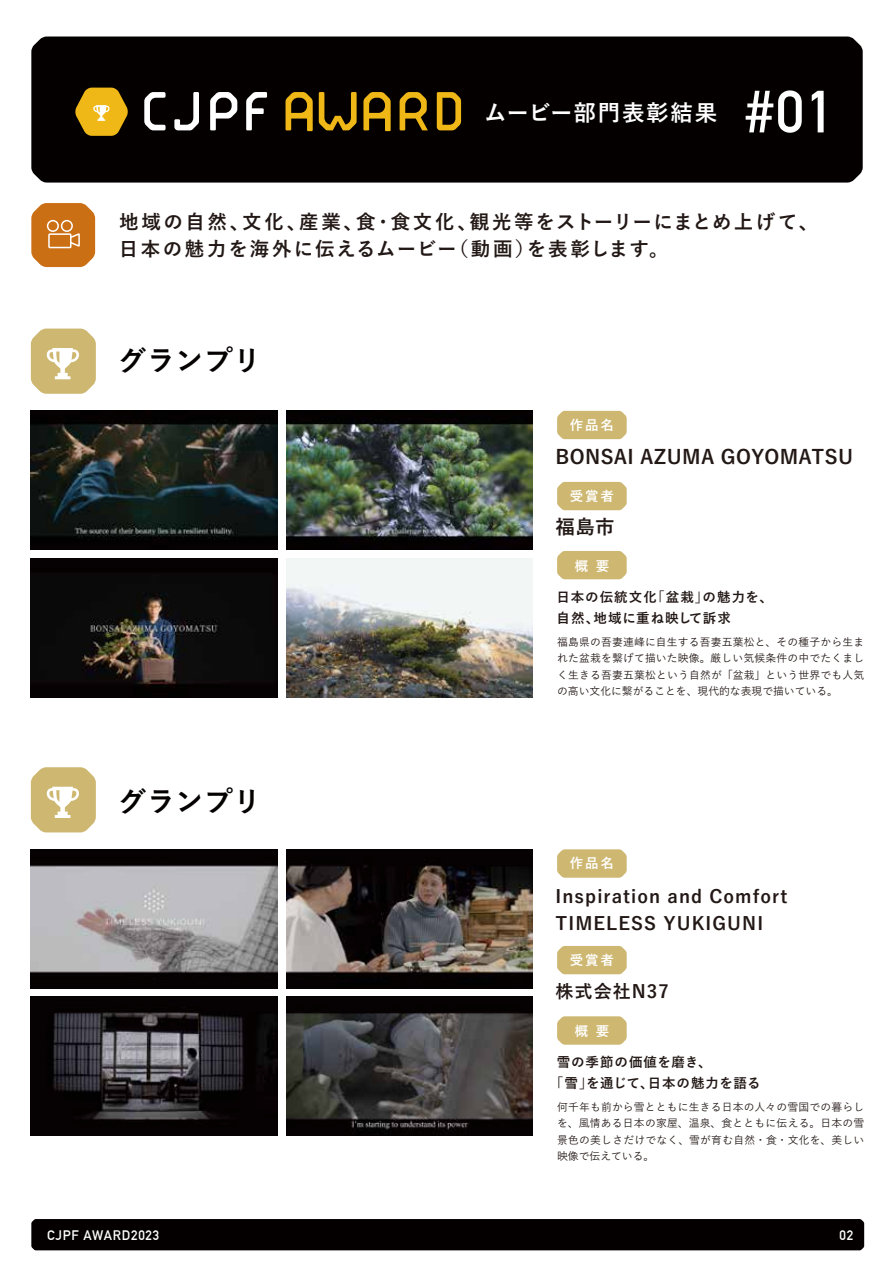
<style>
.page{position:relative;width:893px;height:1263px;background:#fff}
.page>*{position:absolute;margin:0;border:0;box-sizing:border-box;transform-origin:0 0}
.t1{font:700 58.5px "DIN Alternate";color:#fff}
.t2{font:700 28.5px "Yu Go";letter-spacing:.01em;color:#040000}
.t3{font:700 22.5px "Yu Go";letter-spacing:.08em;color:#fff}
.t4{font:700 19.5px/27px "Yu Go";letter-spacing:.1em;color:#221815}
.t5{font:700 19.5px "Yu Go";letter-spacing:.035em;color:#221815}
.t6{font:700 18px/27px "Yu Go";letter-spacing:.06em;color:#221815}
.t7{font:700 13.5px/21px "Yu Go";letter-spacing:.07em;color:#221815}
.t8{font:700 13.5px "Yu Go";letter-spacing:.14em;color:#fff}
.t9{font:700 13.5px "DIN Alternate";letter-spacing:.06em;color:#fff}
.t10{font:500 10.8px/16.5px "Yu Go";letter-spacing:.02em;color:#221815;text-align:justify}
</style>
<div class="page">
<div style="left:31px;top:37px;width:832px;height:146px;background:#040000"></div>
<div style="left:31px;top:1219px;width:833px;height:31px;background:#040000"></div>
<svg style="left:144px;top:92px;width:22px;height:38px"></svg>
<svg style="left:174px;top:92px;width:25px;height:38px"></svg>
<svg style="left:210px;top:92px;width:27px;height:38px"></svg>
<svg style="left:246px;top:92px;width:21px;height:38px"></svg>
<svg style="left:75px;top:88px;width:53px;height:48px;background:#be941d"></svg>
<svg style="left:319px;top:92px;width:38px;height:38px"></svg>
<svg style="left:400px;top:92px;width:28px;height:38px"></svg>
<svg style="left:437px;top:92px;width:24px;height:38px"></svg>
<svg style="left:286px;top:92px;width:27px;height:39px"></svg>
<svg style="left:363px;top:92px;width:28px;height:39px"></svg>
<svg style="left:31px;top:203px;width:64px;height:64px;background:#d18133"></svg>
<div style="left:557px;top:411px;width:70px;height:28px;background:#ceb770"></div>
<svg style="left:31px;top:329px;width:65px;height:65px"></svg>
<img style="left:31px;top:411px;width:246px;height:138px">
<img style="left:286px;top:411px;width:247px;height:138px">
<img style="left:31px;top:558px;width:246px;height:139px">
<div style="left:557px;top:482px;width:70px;height:28px;background:#ceb770"></div>
<div style="left:557px;top:551px;width:70px;height:28px;background:#ceb770"></div>
<svg style="left:557px;top:849px;width:70px;height:29px;background:#d1bb79"></svg>
<div style="left:557px;top:946px;width:70px;height:28px;background:#ceb770"></div>
<svg style="left:31px;top:767px;width:65px;height:65px"></svg>
<svg style="left:557px;top:1016px;width:70px;height:29px;background:#d1bb79"></svg>
<img style="left:286px;top:558px;width:247px;height:139px">
<img style="left:31px;top:849px;width:246px;height:139px">
<img style="left:286px;top:849px;width:247px;height:139px">
<img style="left:31px;top:997px;width:246px;height:139px">
<img style="left:286px;top:997px;width:247px;height:139px">
<h3 class="t3" style="left:484px;top:100px;width:235px">ムービー部門表彰結果</h3>
<h1 class="t1" style="left:745px;top:67px;width:90px">#01</h1>
<h3 class="t4" style="left:119px;top:209px;width:701px">地域の自然、文化、産業、食・食文化、観光等をストーリーにまとめ上げて、日本の魅力を海外に伝えるムービー（動画）を表彰します。</h3>
<h2 class="t2" style="left:118px;top:345px;width:145px">グランプリ</h2>
<h2 class="t2" style="left:118px;top:785px;width:145px">グランプリ</h2>
<p class="t8" style="left:570px;top:417px;width:46px">作品名</p>
<h3 class="t5" style="left:556px;top:446px;width:299px">BONSAI AZUMA GOYOMATSU</h3>
<p class="t8" style="left:570px;top:488px;width:46px">受賞者</p>
<h3 class="t5" style="left:556px;top:516px;width:61px">福島市</h3>
<p class="t8" style="left:575px;top:558px;width:36px">概 要</p>
<p class="t7" style="left:556px;top:586px;width:218px">日本の伝統文化「盆栽」の魅力を、自然、地域に重ね映して訴求</p>
<p class="t10" style="left:557px;top:632px;width:309px">福島県の吾妻連峰に自生する吾妻五葉松と、その種子から生まれた盆栽を繋げて描いた映像。厳しい気候条件の中でたくましく生きる吾妻五葉松という自然が「盆栽」という世界でも人気の高い文化に繋がることを、現代的な表現で描いている。</p>
<p class="t8" style="left:570px;top:856px;width:46px">作品名</p>
<h3 class="t6" style="left:556px;top:883px;width:233px">Inspiration and Comfort<br>TIMELESS YUKIGUNI</h3>
<p class="t8" style="left:570px;top:952px;width:46px">受賞者</p>
<h3 class="t6" style="left:556px;top:979px;width:115px">株式会社N37</h3>
<p class="t8" style="left:575px;top:1024px;width:36px">概 要</p>
<p class="t7" style="left:550px;top:1052px;width:212px;text-indent:7px">雪の季節の価値を磨き、<br>「雪」を通じて、日本の魅力を語る</p>
<p class="t10" style="left:557px;top:1097px;width:309px">何千年も前から雪とともに生きる日本の人々の雪国での暮らしを、風情ある日本の家屋、温泉、食とともに伝える。日本の雪景色の美しさだけでなく、雪が育む自然・食・文化を、美しい映像で伝えている。</p>
<p class="t9" style="left:47px;top:1224px;width:114px">CJPF AWARD2023</p>
<p class="t9" style="left:840px;top:1224px;width:15px">02</p>
</div>
